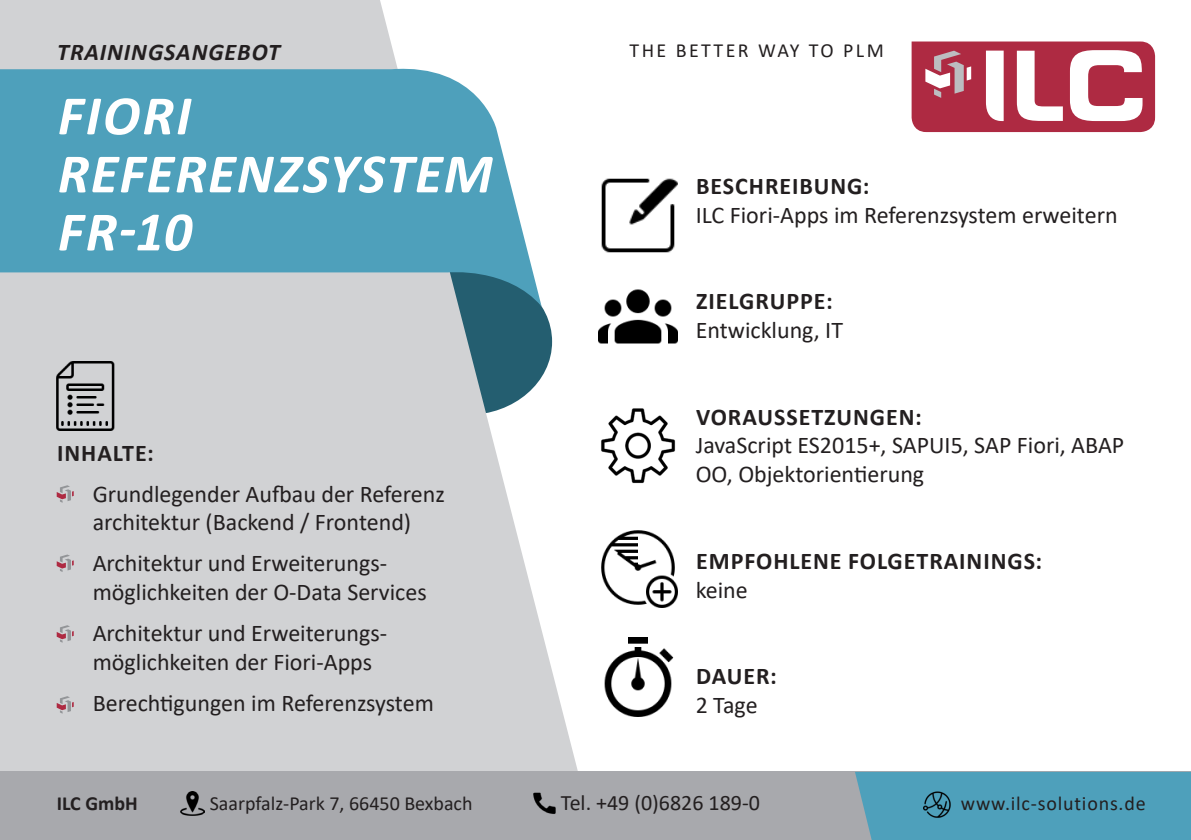
<style>
.page{position:relative;width:1191px;height:840px;background:#fff}
.page>*{position:absolute;margin:0;border:0;box-sizing:border-box;transform-origin:0 0}
.t1{font:italic 700 56px "Calibri";letter-spacing:.025em;color:#fff}
.t2{font:24px/28.8px "Calibri";color:#231f20}
.t3{font:700 24px "Calibri";letter-spacing:.04em;color:#231f20}
.t4{font:italic 700 24px "Calibri";letter-spacing:.04em;color:#231f20}
.t5{font:22px "Calibri";color:#231f20}
.t6{font:20px "Calibri";color:#231f20}
.t7{font:20px "Calibri";letter-spacing:.04em;color:#231f20}
.t8{font:20px "Calibri";letter-spacing:.12em;color:#231f20}
.t9{font:700 20px "Calibri";color:#231f20}
</style>
<div class="page">
<svg style="left:0;top:0;width:578px;height:771px;background:#d3d5d7"></svg>
<img style="left:601px;top:178px;width:76px;height:75px">
<img style="left:598px;top:289px;width:79px;height:55px">
<img style="left:601px;top:408px;width:75px;height:76px">
<img style="left:601px;top:530px;width:76px;height:77px">
<img style="left:604px;top:637px;width:70px;height:79px">
<img style="left:47px;top:356px;width:79px;height:79px">
<div style="left:0;top:771px;width:1191px;height:68px;background:#a8a9ad"></div>
<div style="left:855px;top:772px;width:336px;height:67px;background:#4ea0bb"></div>
<svg style="left:0;top:63px;width:541px;height:243px;background:#6aacc1"></svg>
<svg style="left:911px;top:41px;width:244px;height:91px"></svg>
<img style="left:180px;top:791px;width:24px;height:24px">
<img style="left:533px;top:792px;width:23px;height:22px">
<img style="left:923px;top:789px;width:28px;height:29px">
<svg style="left:57px;top:485px;width:17px;height:17px"></svg>
<svg style="left:57px;top:554px;width:17px;height:17px"></svg>
<svg style="left:57px;top:625px;width:17px;height:17px"></svg>
<svg style="left:57px;top:695px;width:17px;height:18px"></svg>
<p class="t4" style="left:57px;top:35px;width:224px">TRAININGSANGEBOT</p>
<p class="t1" style="left:58px;top:76px;width:135px">FIORI</p>
<p class="t1" style="left:58px;top:134px;width:436px">REFERENZSYSTEM</p>
<p class="t1" style="left:58px;top:192px;width:136px">FR-10</p>
<p class="t3" style="left:57px;top:435px;width:98px">INHALTE:</p>
<p class="t2" style="left:93px;top:478px;width:354px">Grundlegender Aufbau der Referenz architektur (Backend / Frontend)</p>
<p class="t2" style="left:93px;top:548px;width:296px">Architektur und Erweiterungs-</p>
<p class="t2" style="left:93px;top:576px;width:335px">möglichkeiten der O-Data Services</p>
<p class="t2" style="left:93px;top:617px;width:296px">Architektur und Erweiterungs-</p>
<p class="t2" style="left:93px;top:646px;width:281px">möglichkeiten der Fiori-Apps</p>
<p class="t2" style="left:93px;top:687px;width:343px">Berechtigungen im Referenzsystem</p>
<p class="t8" style="left:629px;top:37px;width:256px">THE BETTER WAY TO PLM</p>
<p class="t3" style="left:696px;top:169px;width:175px">BESCHREIBUNG:</p>
<p class="t2" style="left:695px;top:200px;width:423px">ILC Fiori-Apps im Referenzsystem erweitern</p>
<p class="t3" style="left:696px;top:284px;width:138px">ZIELGRUPPE:</p>
<p class="t2" style="left:695px;top:315px;width:149px">Entwicklung, IT</p>
<p class="t3" style="left:696px;top:399px;width:227px">VORAUSSETZUNGEN:</p>
<p class="t2" style="left:695px;top:430px;width:430px">JavaScript ES2015+, SAPUI5, SAP Fiori, ABAP<br>OO, Objektorientierung</p>
<p class="t3" style="left:696px;top:543px;width:347px">EMPFOHLENE FOLGETRAININGS:</p>
<p class="t2" style="left:695px;top:574px;width:54px">keine</p>
<p class="t3" style="left:696px;top:658px;width:82px">DAUER:</p>
<p class="t2" style="left:695px;top:689px;width:63px">2 Tage</p>
<p class="t9" style="left:57px;top:788px;width:83px">ILC GmbH</p>
<p class="t6" style="left:210px;top:789px;width:264px">Saarpfalz-Park 7, 66450 Bexbach</p>
<p class="t5" style="left:561px;top:787px;width:200px">Tel. +49 (0)6826 189-0</p>
<p class="t7" style="left:960px;top:789px;width:186px">www.ilc-solutions.de</p>
</div>
